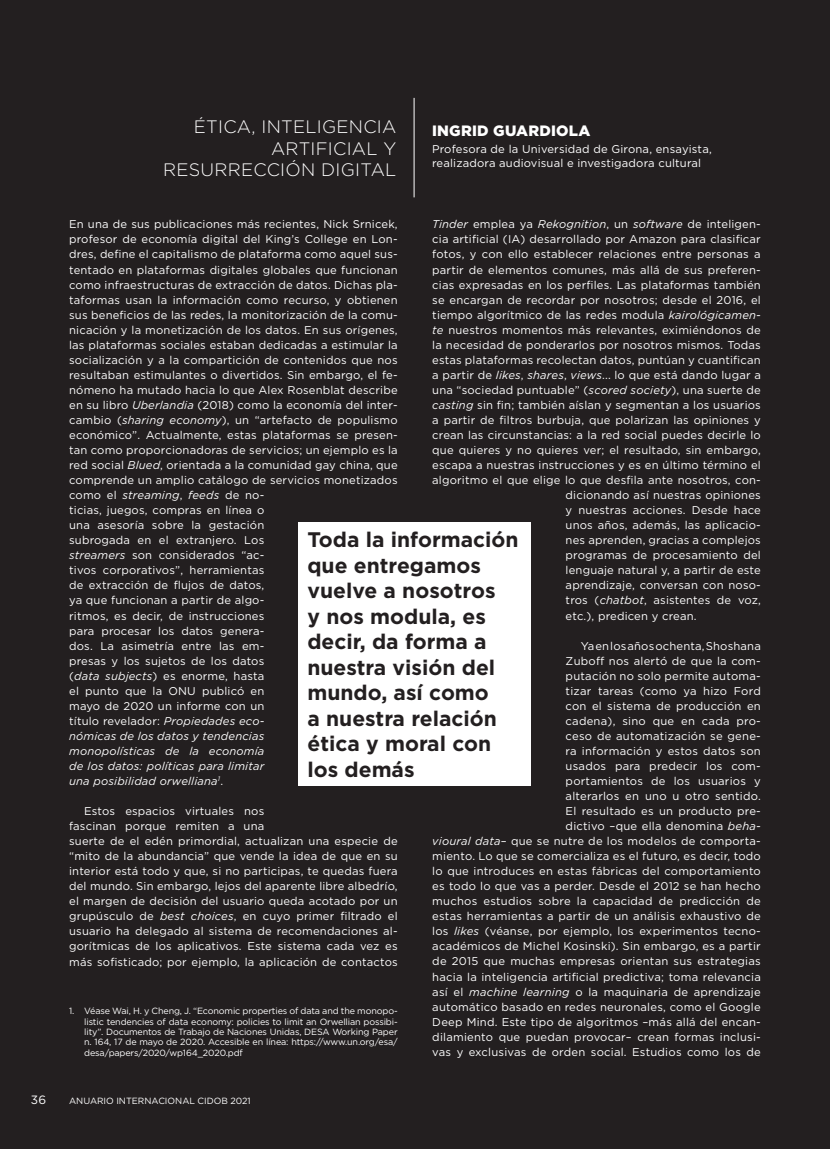
<style>
.page{position:relative;width:830px;height:1149px;background:#fff}
.page>*{position:absolute;margin:0;border:0;box-sizing:border-box;transform-origin:0 0}
.t1{font:700 21px/25.5px "Gotham";color:#231f20}
.t2{font:300 18px/21.6px "Gotham";letter-spacing:.015em;color:#fff;text-align:right}
.t3{font:900 15px "Gotham";letter-spacing:.015em;color:#fff}
.t4{font:12px "Gotham";color:#fff}
.t5{font:11.25px/15px "Gotham";letter-spacing:.015em;color:#fff}
.t6{font:italic 11.25px "Gotham";letter-spacing:.015em;color:#fff}
.t7{font:9px/10.4px "Gotham";letter-spacing:-.015em;color:#fff;text-align:justify}
.s1{font-style:italic}
.s2{font-style:normal}
</style>
<div class="page">
<hr style="left:829px;top:0;width:1px;height:1148px;background:#231f20">
<div style="left:0;top:0;width:829px;height:1148px;background:#231f20"></div>
<div style="left:299px;top:521px;width:232px;height:264px;background:#fff"></div>
<hr style="left:413px;top:98px;width:1px;height:99px;background:#fff">
<h2 class="t2" style="left:163px;top:115px;width:235px">ÉTICA, INTELIGENCIA<br>ARTIFICIAL Y<br>RESURRECCIÓN DIGITAL</h2>
<h3 class="t3" style="left:432px;top:120px;width:160px">INGRID GUARDIOLA</h3>
<p class="t5" style="left:432px;top:142px;width:281px;line-height:13.5px">Profesora de la Universidad de Girona, ensayista, realizadora audiovisual e investigadora cultural</p>
<p class="t5" style="left:69px;top:216px;width:330px">En una de sus publicaciones más recientes, Nick Srnicek, profesor de economía digital del King’s College en Lon&shy;dres, define el capitalismo de plataforma como aquel sus&shy;tentado en plataformas digitales globales que funcionan como infraestructuras de extracción de datos. Dichas pla&shy;taformas usan la información como recurso, y obtienen sus beneficios de las redes, la monitorización de la comu&shy;nicación y la monetización de los datos. En sus orígenes, las plataformas sociales estaban dedicadas a estimular la socialización y a la compartición de contenidos que nos resultaban estimulantes o divertidos. Sin embargo, el fe&shy;nómeno ha mutado hacia lo que Alex Rosenblat describe en su libro <span class="s1">Uberlandia</span> (2018) como la economía del inter&shy;cambio (<span class="s1">sharing economy</span>), un “artefacto de populismo económico”. Actualmente, estas plataformas se presen&shy;tan como proporcionadoras de servicios; un ejemplo es la red social <span class="s1">Blued</span>, orientada a la comunidad gay china, que comprende un amplio catálogo de servicios monetizados como el <span class="s1">streaming</span>, <span class="s1">feeds</span> de no-<br>ticias, juegos, compras en línea o<br>una asesoría sobre la gestación<br>subrogada en el extranjero. Los<br><span class="s1">streamers</span> son considerados “ac-<br>tivos corporativos”, herramientas<br>de extracción de flujos de datos,<br>ya que funcionan a partir de algo-<br>ritmos, es decir, de instrucciones<br>para procesar los datos genera-<br>dos. La asimetría entre las em-<br>presas y los sujetos de los datos<br>(<span class="s1">data subjects</span>) es enorme, hasta<br>el punto que la ONU publicó en<br>mayo de 2020 un informe con un<br>título revelador: <span class="s1">Propiedades eco-<br>nómicas de los datos y tendencias<br>monopolísticas de la economía<br>de los datos: políticas para limitar<br>una posibilidad orwelliana</span><sup>1</sup>.</p>
<p class="t5" style="left:69px;top:803px;width:330px;text-indent:15px">Estos espacios virtuales nos<br>fascinan porque remiten a una<br>suerte de el edén primordial, actualizan una especie de “mito de la abundancia” que vende la idea de que en su interior está todo y que, si no participas, te quedas fuera del mundo. Sin embargo, lejos del aparente libre albedrío, el margen de decisión del usuario queda acotado por un grupúsculo de <span class="s1">best choices</span>, en cuyo primer filtrado el usuario ha delegado al sistema de recomendaciones al&shy;gorítmicas de los aplicativos. Este sistema cada vez es más sofisticado; por ejemplo, la aplicación de contactos</p>
<p class="t6" style="left:432px;top:217px;width:330px">Tinder <span class="s2">emplea ya</span> Rekognition<span class="s2">, un</span> software <span class="s2">de inteligen-</span></p>
<p class="t5" style="left:432px;top:232px;width:330px">cia artificial (IA) desarrollado por Amazon para clasificar</p>
<p class="t5" style="left:432px;top:247px;width:330px">fotos, y con ello establecer relaciones entre personas a</p>
<p class="t5" style="left:432px;top:262px;width:330px">partir de elementos comunes, más allá de sus preferen-</p>
<p class="t5" style="left:432px;top:277px;width:330px">cias expresadas en los perfiles. Las plataformas también</p>
<p class="t5" style="left:432px;top:292px;width:330px">se encargan de recordar por nosotros; desde el 2016, el</p>
<p class="t5" style="left:432px;top:307px;width:330px">tiempo algorítmico de las redes modula <span class="s1">kairológicamen-</span></p>
<p class="t5" style="left:432px;top:322px;width:330px"><span class="s1">te</span> nuestros momentos más relevantes, eximiéndonos de</p>
<p class="t5" style="left:432px;top:337px;width:330px">la necesidad de ponderarlos por nosotros mismos. Todas</p>
<p class="t5" style="left:432px;top:352px;width:330px">estas plataformas recolectan datos, puntúan y cuantifican</p>
<p class="t5" style="left:432px;top:367px;width:330px">a partir de <span class="s1">likes</span>, <span class="s1">shares</span>, <span class="s1">views</span>... lo que está dando lugar a</p>
<p class="t5" style="left:432px;top:382px;width:330px">una “sociedad puntuable” (<span class="s1">scored society</span>), una suerte de</p>
<p class="t5" style="left:432px;top:397px;width:330px"><span class="s1">casting</span> sin fin; también aíslan y segmentan a los usuarios</p>
<p class="t5" style="left:432px;top:412px;width:330px">a partir de filtros burbuja, que polarizan las opiniones y</p>
<p class="t5" style="left:432px;top:427px;width:330px">crean las circunstancias: a la red social puedes decirle lo</p>
<p class="t5" style="left:432px;top:442px;width:330px">que quieres y no quieres ver; el resultado, sin embargo,</p>
<p class="t5" style="left:432px;top:457px;width:330px">escapa a nuestras instrucciones y es en último término el</p>
<p class="t5" style="left:432px;top:472px;width:330px">algoritmo el que elige lo que desfila ante nosotros, con-</p>
<p class="t5" style="left:565px;top:487px;width:196px">dicionando así nuestras opiniones</p>
<p class="t5" style="left:565px;top:502px;width:196px">y nuestras acciones. Desde hace</p>
<p class="t5" style="left:565px;top:517px;width:196px">unos años, además, las aplicacio-</p>
<p class="t5" style="left:565px;top:532px;width:196px">nes aprenden, gracias a complejos</p>
<p class="t5" style="left:565px;top:547px;width:196px">programas de procesamiento del</p>
<p class="t5" style="left:565px;top:562px;width:196px">lenguaje natural y, a partir de este</p>
<p class="t5" style="left:565px;top:577px;width:196px">aprendizaje, conversan con noso-</p>
<p class="t5" style="left:565px;top:592px;width:196px">tros (<span class="s1">chatbot</span>, asistentes de voz,</p>
<p class="t5" style="left:565px;top:607px;width:132px">etc.), predicen y crean.</p>
<p class="t5" style="left:432px;top:637px;width:330px;text-align:right">Ya en los años ochenta, Shoshana<br>Zuboff nos alertó de que la com-<br>putación no solo permite automa-<br>tizar tareas (como ya hizo Ford<br>con el sistema de producción en<br>cadena), sino que en cada pro-<br>ceso de automatización se gene-<br>ra información y estos datos son<br>usados para predecir los com-<br>portamientos de los usuarios y<br>alterarlos en uno u otro sentido.<br>El resultado es un producto pre-<br>dictivo –que ella denomina <span class="s1">beha-<br>vioural data</span>– que se nutre de los modelos de comporta&shy;miento. Lo que se comercializa es el futuro, es decir, todo lo que introduces en estas fábricas del comportamiento es todo lo que vas a perder. Desde el 2012 se han hecho muchos estudios sobre la capacidad de predicción de estas herramientas a partir de un análisis exhaustivo de los <span class="s1">likes</span> (véanse, por ejemplo, los experimentos tecno&shy;académicos de Michel Kosinski). Sin embargo, es a partir de 2015 que muchas empresas orientan sus estrategias hacia la inteligencia artificial predictiva; toma relevancia así el <span class="s1">machine learning</span> o la maquinaria de aprendizaje automático basado en redes neuronales, como el Google Deep Mind. Este tipo de algoritmos –más allá del encan&shy;dilamiento que puedan provocar– crean formas inclusi&shy;vas y exclusivas de orden social. Estudios como los de</p>
<h1 class="t1" style="left:307px;top:526px;width:213px">Toda la información que entregamos vuelve a nosotros<br>y nos modula, es decir, da forma a nuestra visión del mundo, así como<br>a nuestra relación ética y moral con los demás</h1>
<p class="t7" style="left:84px;top:1005px;width:315px;text-indent:-15px">1. Véase Wai, H. y Cheng, J. “Economic properties of data and the monopo&shy;listic tendencies of data economy: policies to limit an Orwellian possibi&shy;lity”. Documentos de Trabajo de Naciones Unidas, DESA Working Paper n. 164, 17 de mayo de 2020. Accesible en línea: https://www.un.org/esa/ desa/papers/2020/wp164_2020.pdf</p>
<p class="t4" style="left:31px;top:1091px;width:17px">36</p>
<p class="t7" style="left:69px;top:1095px;width:183px">ANUARIO INTERNACIONAL CIDOB 2021</p>
</div>
